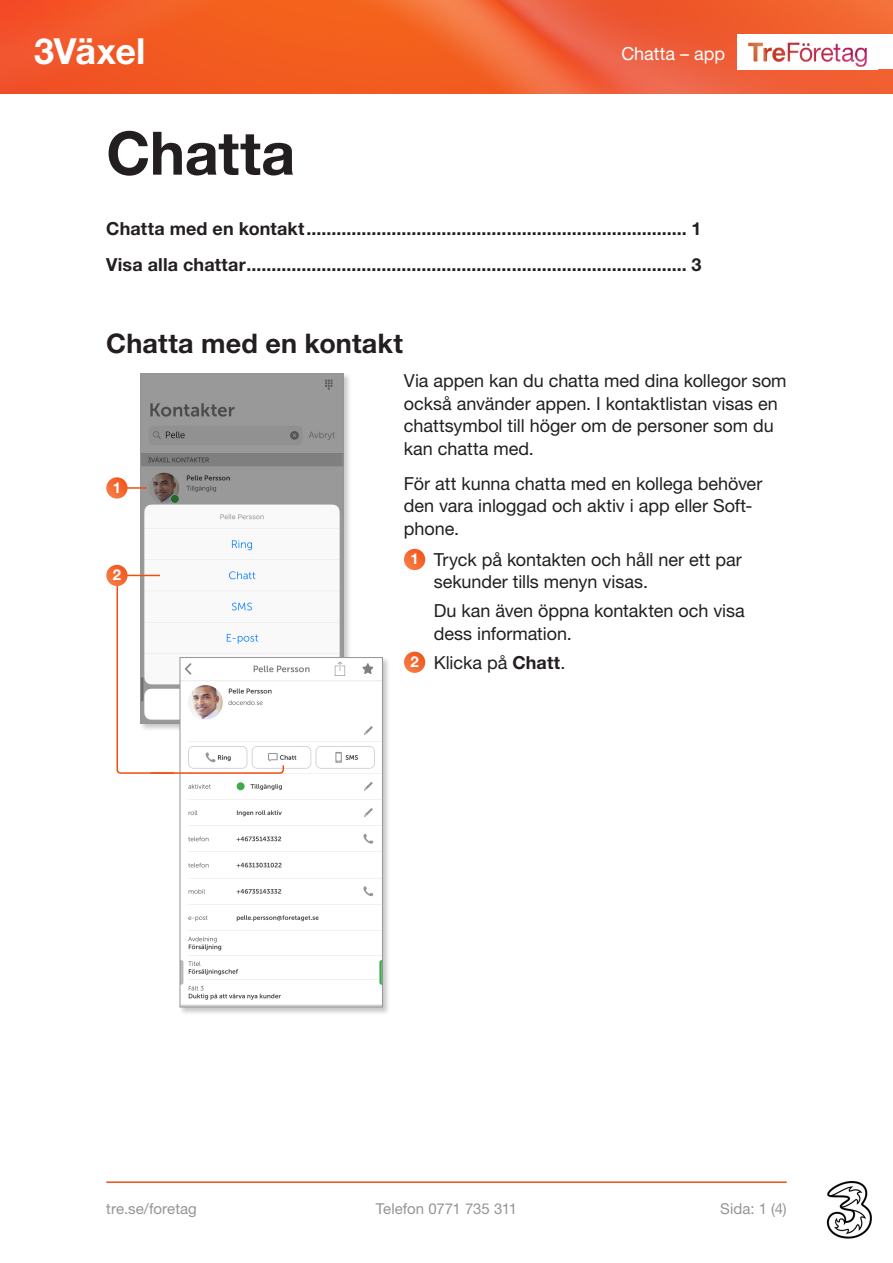
<style>
.page{position:relative;width:893px;height:1263px;background:#fff}
.page>*{position:absolute;margin:0;border:0;box-sizing:border-box;transform-origin:0 0}
.Kapitelrubrik{font:700 60px "Helvetica Neue LT Std";letter-spacing:-.005em;color:#231f20}
.t1{font:700 36px "Helvetica Neue LT Std";letter-spacing:-.01em;color:#fff}
.Rubrik_2{font:700 27px "Helvetica Neue LT Std";letter-spacing:.005em;color:#231f20}
.Brödtext{font:18px/22.5px "Helvetica Neue LT Std";letter-spacing:-.005em;color:#231f20}
.Innehåll_1{font:700 18px "Helvetica Neue LT Std";letter-spacing:.005em;color:#231f20}
.Steg_för_steg{font:18px/22.5px "Helvetica Neue LT Std";letter-spacing:-.005em;color:#231f20}
.t2{font:18px "Helvetica Neue LT Std";color:#fff}
.t3{font:15px "Helvetica Neue LT Std";letter-spacing:.005em;color:#939598}
.Bildrubrik{font:700 15px "Helvetica Neue LT Std";color:#fff}
.s1{font-weight:700}
</style>
<div class="page">
<hr style="left:106px;top:1181px;width:681px;height:2px;background:#f04d12">
<img style="left:826px;top:1181px;width:46px;height:58px">
<img style="left:0;top:0;width:893px;height:94px">
<div style="left:738px;top:35px;width:155px;height:34px;background:#fff"></div>
<img style="left:748px;top:42px;width:119px;height:25px">
<div style="left:139px;top:372px;width:212px;height:359px;background:#231f20;opacity:.25"></div>
<img style="left:142px;top:376px;width:199px;height:280px">
<hr style="left:116px;top:487px;width:31px;height:2px;background:#f04d12">
<svg style="left:106px;top:477px;width:22px;height:22px"></svg>
<div style="left:179px;top:656px;width:212px;height:359px;background:#231f20;opacity:.25"></div>
<img style="left:182px;top:659px;width:199px;height:346px">
<div style="left:180px;top:657px;width:203px;height:350px;border:1px solid #939598"></div>
<svg style="left:116px;top:573px;width:169px;height:201px"></svg>
<hr style="left:117px;top:575px;width:43px;height:1px;background:#f04d12">
<svg style="left:106px;top:565px;width:22px;height:21px"></svg>
<svg style="left:404px;top:549px;width:21px;height:21px"></svg>
<svg style="left:404px;top:652px;width:21px;height:21px"></svg>
<h2 class="t1" style="left:34px;top:29px;width:113px">3Växel</h2>
<p class="t2" style="left:621px;top:43px;width:105px">Chatta – app</p>
<p class="Kapitelrubrik" style="left:106px;top:116px;width:190px">Chatta</p>
<p class="Innehåll_1" style="left:106px;top:218px;width:597px">Chatta med en kontakt............................................................................ 1</p>
<p class="Innehåll_1" style="left:106px;top:253px;width:597px">Visa alla chattar........................................................................................ 3</p>
<p class="Rubrik_2" style="left:106px;top:327px;width:298px">Chatta med en kontakt</p>
<p class="Bildrubrik" style="left:113px;top:478px;width:10px">1</p>
<p class="Bildrubrik" style="left:113px;top:566px;width:10px">2</p>
<p class="Brödtext" style="left:404px;top:369px;width:384px">Via appen kan du chatta med dina kollegor som också använder appen. I kontaktlistan visas en chattsymbol till höger om de personer som du kan chatta med.</p>
<p class="Brödtext" style="left:404px;top:472px;width:360px">För att kunna chatta med en kollega behöver den vara inloggad och aktiv i app eller Soft&shy;phone.</p>
<p class="Bildrubrik" style="left:410px;top:550px;width:10px">1</p>
<p class="Steg_för_steg" style="left:434px;top:548px;width:310px">Tryck på kontakten och håll ner ett par sekunder tills menyn visas.</p>
<p class="Steg_för_steg" style="left:434px;top:599px;width:313px">Du kan även öppna kontakten och visa dess information.</p>
<p class="Bildrubrik" style="left:410px;top:652px;width:10px">2</p>
<p class="Steg_för_steg" style="left:434px;top:651px;width:133px">Klicka på <span class="s1">Chatt</span>.</p>
<p class="t3" style="left:106px;top:1200px;width:92px">tre.se/foretag</p>
<p class="t3" style="left:376px;top:1200px;width:143px">Telefon 0771 735 311</p>
<p class="t3" style="left:720px;top:1200px;width:68px">Sida: 1 (4)</p>
</div>
